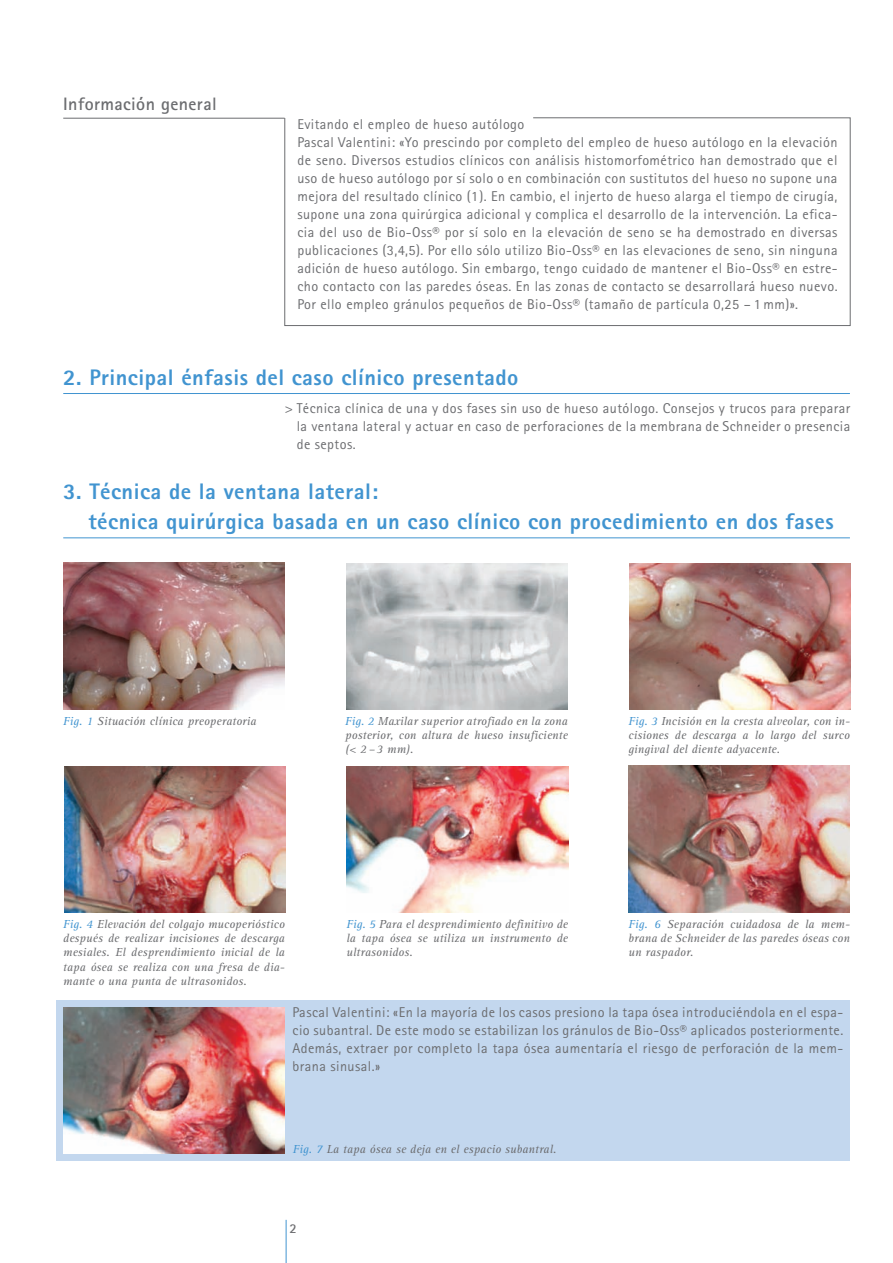
<style>
.page{position:relative;width:893px;height:1263px;background:#fff}
.page>*{position:absolute;margin:0;border:0;box-sizing:border-box;transform-origin:0 0}
.t1{font:800 22.5px/30px "Rotis Sans Serif";letter-spacing:.02em;color:#4194d0}
.t2{font:700 18px "Rotis Sans Serif";letter-spacing:.02em;color:#6c6d70}
.t3{font:14.25px/18px "Rotis Sans Serif";letter-spacing:.03em;color:#6c6d70;text-align:justify}
.t4{font:700 13.5px "Rotis Sans Serif";color:#6c6d70}
.t5{font:italic 12px/14.2px "Rotis Serif";letter-spacing:.01em;color:#6c6d70;text-align:justify}
.s1{color:#4194d0}
</style>
<div class="page">
<hr style="left:286px;top:1220px;width:1px;height:43px;background:#4194d0">
<div style="left:57px;top:1000px;width:793px;height:161px;background:#c3d7ee"></div>
<hr style="left:63px;top:538px;width:787px;height:1px;background:#4194d0">
<hr style="left:63px;top:393px;width:787px;height:1px;background:#4194d0">
<img style="left:63px;top:563px;width:222px;height:147px">
<img style="left:346px;top:563px;width:221px;height:147px">
<img style="left:629px;top:563px;width:221px;height:147px">
<img style="left:64px;top:766px;width:221px;height:147px">
<img style="left:347px;top:766px;width:221px;height:147px">
<img style="left:628px;top:766px;width:222px;height:147px">
<img style="left:63px;top:1007px;width:222px;height:147px">
<svg style="left:284px;top:117px;width:567px;height:209px"></svg>
<hr style="left:63px;top:118px;width:222px;height:1px;background:#6c6d70">
<p class="t2" style="left:63px;top:98px;width:155px">Información general</p>
<p class="t3" style="left:297px;top:116px;width:542px;text-align:left">Evitando el empleo de hueso autólogo<br>Pascal Valentini: «Yo prescindo por completo del empleo de hueso autólogo en la elevación de seno. Diversos estudios clínicos con análisis histomorfométrico han demostrado que el uso de hueso autólogo por sí solo o en combinación con sustitutos del hueso no supone una mejora del resultado clínico (1). En cambio, el injerto de hueso alarga el tiempo de cirugía, supone una zona quirúrgica adicional y complica el desarrollo de la intervención. La efica&shy;cia del uso de Bio-Oss® por sí solo en la elevación de seno se ha demostrado en diversas publicaciones (3,4,5). Por ello sólo utilizo Bio-Oss® en las elevaciones de seno, sin ninguna adición de hueso autólogo. Sin embargo, tengo cuidado de mantener el Bio-Oss® en estre&shy;cho contacto con las paredes óseas. En las zonas de contacto se desarrollará hueso nuevo.<br>Por ello empleo gránulos pequeños de Bio-Oss® (tamaño de partícula 0,25 – 1 mm)».</p>
<h1 class="t1" style="left:63px;top:364px;width:457px">2. Principal énfasis del caso clínico presentado</h1>
<p class="t3" style="left:297px;top:401px;width:555px;text-indent:-12px">&gt; Técnica clínica de una y dos fases sin uso de hueso autólogo. Consejos y trucos para preparar la ventana lateral y actuar en caso de perforaciones de la membrana de Schneider o presencia de septos.</p>
<h1 class="t1" style="left:88px;top:478px;width:747px;text-indent:-25px">3. Técnica de la ventana lateral:<br>técnica quirúrgica basada en un caso clínico con procedimiento en dos fases</h1>
<p class="t5" style="left:63px;top:715px;width:195px"><span class="s1">Fig. 1</span> Situación clínica preoperatoria</p>
<p class="t5" style="left:345px;top:715px;width:224px"><span class="s1">Fig. 2</span> Maxilar superior atrofiado en la zona posterior, con altura de hueso insuficiente (&lt; 2 –3 mm).</p>
<p class="t5" style="left:628px;top:715px;width:223px"><span class="s1">Fig. 3</span> Incisión en la cresta alveolar, con in&shy;cisiones de descarga a lo largo del surco gingival del diente adyacente.</p>
<p class="t5" style="left:63px;top:918px;width:223px"><span class="s1">Fig. 4</span> Elevación del colgajo mucoperióstico después de realizar incisiones de descarga mesiales. El desprendimiento inicial de la tapa ósea se realiza con una fresa de dia&shy;mante o una punta de ultrasonidos.</p>
<p class="t5" style="left:346px;top:918px;width:223px"><span class="s1">Fig. 5</span> Para el desprendimiento definitivo de la tapa ósea se utiliza un instrumento de ultrasonidos.</p>
<p class="t5" style="left:628px;top:918px;width:223px"><span class="s1">Fig. 6</span> Separación cuidadosa de la mem&shy;brana de Schneider de las paredes óseas con un raspador.</p>
<p class="t3" style="left:293px;top:1005px;width:552px">Pascal Valentini: «En la mayoría de los casos presiono la tapa ósea introduciéndola en el espa&shy;cio subantral. De este modo se estabilizan los gránulos de Bio-Oss® aplicados posteriormente.<br>Además, extraer por completo la tapa ósea aumentaría el riesgo de perforación de la mem&shy;brana sinusal.»</p>
<p class="t5" style="left:293px;top:1143px;width:265px"><span class="s1">Fig. 7</span> La tapa ósea se deja en el espacio subantral.</p>
<p class="t4" style="left:290px;top:1224px;width:9px">2</p>
</div>
